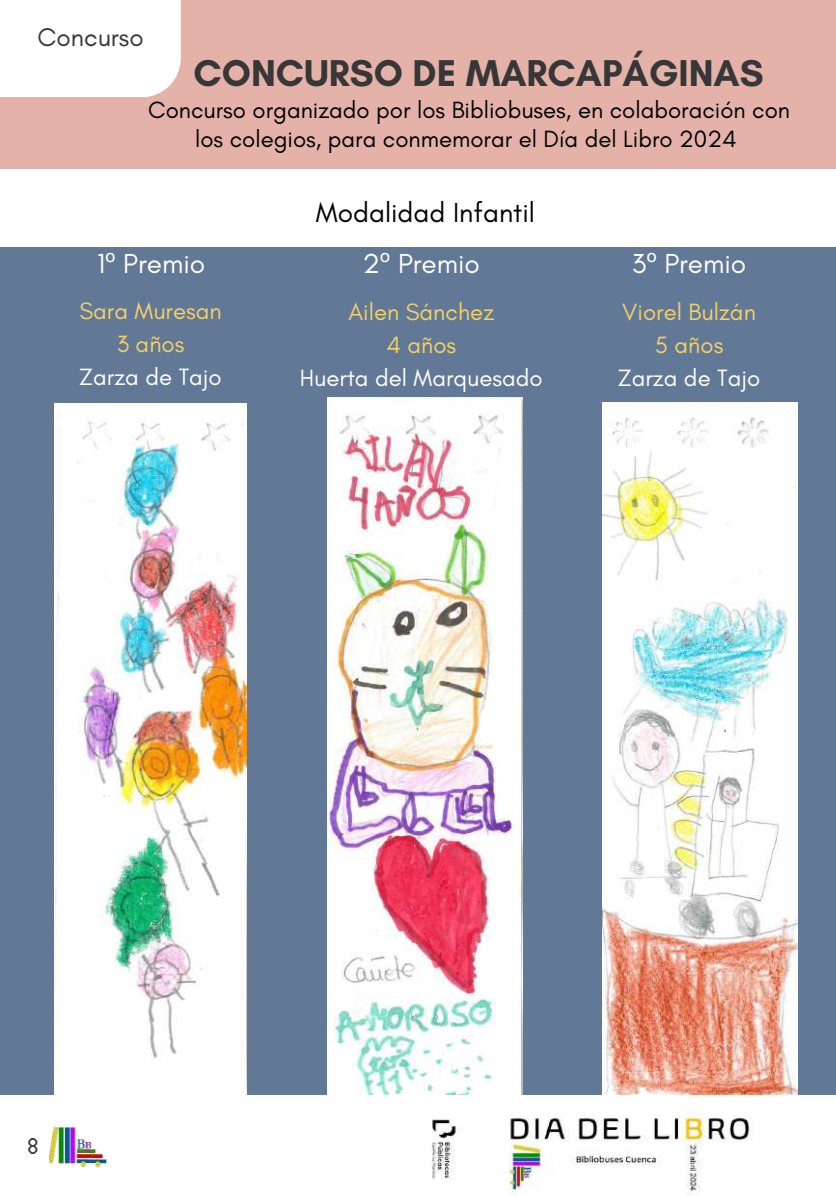
<style>
.page{position:relative;width:836px;height:1196px;background:#fff}
.page>*{position:absolute;margin:0;border:0;box-sizing:border-box;transform-origin:0 0}
.t1{font:700 38px "Glacial Indifference";color:#373737}
.t2{font:38px "Computer says no";color:#373737}
.t3{font:28px "Glacial Indifference";color:#fff}
.t4{font:28px "Glacial Indifference";color:#000}
.t5{font:26px "Glacial Indifference";color:#373737}
.t6{font:24px/29px "Glacial Indifference";color:#000;text-align:center}
.t7{font:24px/33px "Glacial Indifference";color:#f4d065;text-align:center}
.t8{font:24px "Glacial Indifference";color:#fff}
.s1{font-family:"Noto Sans"}
</style>
<div class="page">
<div style="left:0;top:248px;width:836px;height:846px;background:#617896"></div>
<div style="left:0;top:0;width:836px;height:168px;background:#e4b2a8"></div>
<div style="left:0;top:0;width:181px;height:97px;background:#fff"></div>
<img style="left:49px;top:1126px;width:57px;height:41px">
<img style="left:54px;top:403px;width:192px;height:691px">
<img style="left:327px;top:398px;width:195px;height:696px">
<img style="left:602px;top:402px;width:195px;height:693px">
<img style="left:431px;top:1111px;width:323px;height:83px">
<p class="t5" style="left:38px;top:22px;width:108px">Concurso</p>
<h1 class="t1" style="left:193px;top:50px;width:571px">CONCURSO DE MARCAPÁGINAS</h1>
<p class="t6" style="left:148px;top:95px;width:643px">Concurso organizado por los Bibliobuses, en colaboración con los colegios, para conmemorar el Día del Libro 2024</p>
<p class="t4" style="left:316px;top:196px;width:221px">Modalidad Infantil</p>
<p class="t3" style="left:97px;top:246px;width:110px">1<span class="s1">º</span> Premio</p>
<p class="t3" style="left:363px;top:246px;width:119px">2<span class="s1">º</span> Premio</p>
<p class="t3" style="left:631px;top:246px;width:116px">3<span class="s1">º</span> Premio</p>
<p class="t7" style="left:348px;top:295px;width:147px">Ailen Sánchez<br>4 años</p>
<p class="t8" style="left:300px;top:363px;width:244px">Huerta del Marquesado</p>
<p class="t7" style="left:79px;top:294px;width:144px">Sara Muresan<br>3 años</p>
<p class="t8" style="left:79px;top:362px;width:144px">Zarza de Tajo</p>
<p class="t7" style="left:622px;top:295px;width:135px">Viorel Bulzán<br>5 años</p>
<p class="t8" style="left:617px;top:363px;width:144px">Zarza de Tajo</p>
<h1 class="t2" style="left:29px;top:1118px;width:13px">8</h1>
</div>
